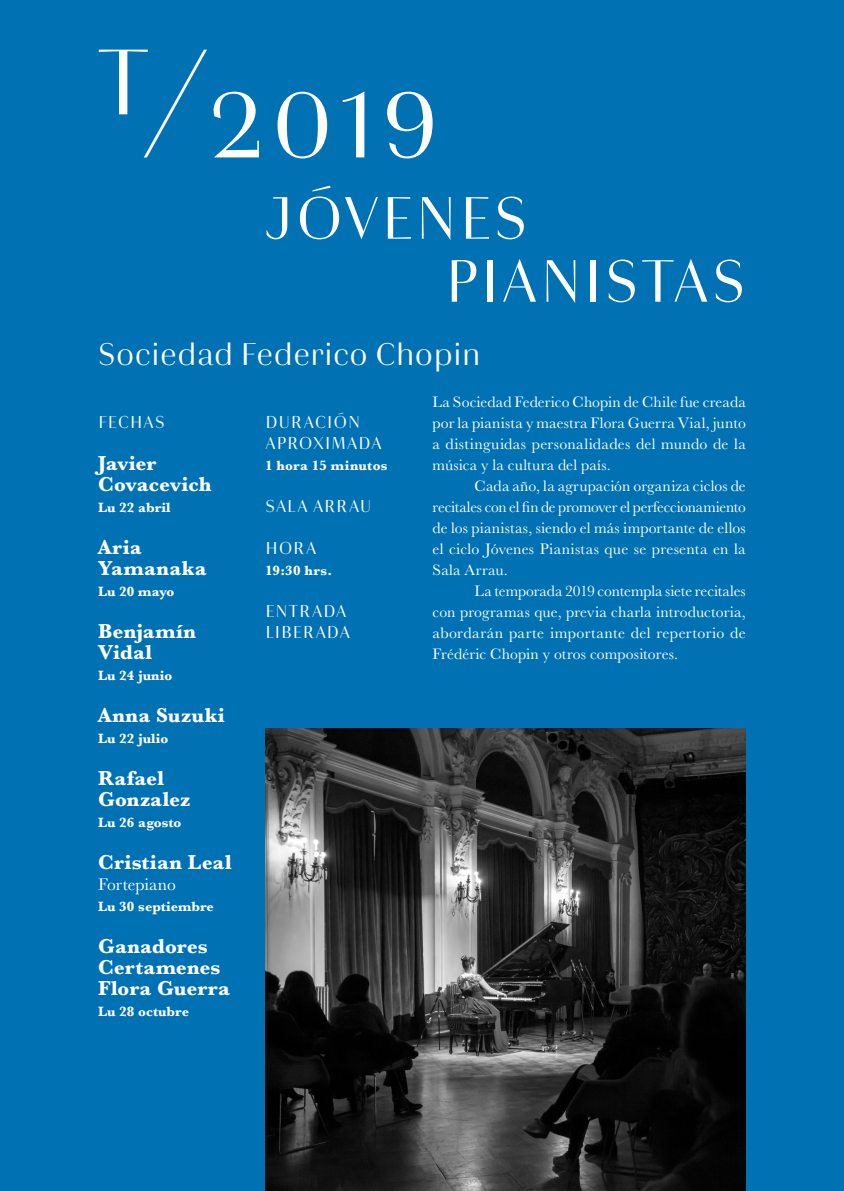
<style>
.page{position:relative;width:844px;height:1191px;background:#fff}
.page>*{position:absolute;margin:0;border:0;box-sizing:border-box;transform-origin:0 0}
.t1{font:66.5px "Municipal Sans";letter-spacing:.035em;color:#fff}
.t2{font:35px "Municipal Sans";letter-spacing:-.01em;color:#fff}
.Parrafo{font:700 21px/21px "Baskerville MT Std";letter-spacing:.01em;color:#fff}
.LISTA-FECHAS{font:700 21px/21px "Baskerville MT Std";letter-spacing:.005em;color:#fff}
.t3{font:19.25px/21px "Municipal Sans";letter-spacing:.05em;color:#fff}
.Parrafo-2{font:17.5px "Baskerville MT Std";letter-spacing:.005em;color:#fff}
.Primer_Parrafo{font:15.75px/21px "Baskerville MT Std";letter-spacing:.015em;color:#fff;text-align:justify}
.LISTA-FECHAS-2{font:700 14px "Baskerville MT Std";color:#fff}
</style>
<div class="page">
<div style="left:0;top:0;width:843px;height:1191px;background:#0072b4"></div>
<hr style="left:98px;top:431px;width:67px;height:1px;background:#0072b4">
<hr style="left:265px;top:431px;width:100px;height:1px;background:#0072b4">
<hr style="left:265px;top:452px;width:116px;height:1px;background:#0072b4">
<hr style="left:265px;top:515px;width:107px;height:1px;background:#0072b4">
<hr style="left:265px;top:557px;width:51px;height:1px;background:#0072b4">
<hr style="left:265px;top:620px;width:81px;height:1px;background:#0072b4">
<hr style="left:265px;top:641px;width:85px;height:1px;background:#0072b4">
<img style="left:265px;top:729px;width:480px;height:462px">
<svg style="left:99px;top:50px;width:108px;height:107px;background:#157dba"></svg>
<svg style="left:213px;top:92px;width:46px;height:65px"></svg>
<svg style="left:277px;top:92px;width:50px;height:66px"></svg>
<svg style="left:342px;top:92px;width:22px;height:65px"></svg>
<svg style="left:387px;top:92px;width:45px;height:66px"></svg>
<p class="t1" style="left:266px;top:174px;width:263px">JÓVENES</p>
<p class="t1" style="left:445px;top:237px;width:302px">PIANISTAS</p>
<p class="t2" style="left:98px;top:330px;width:384px">Sociedad Federico Chopin</p>
<p class="t3" style="left:98px;top:410px;width:68px">FECHAS</p>
<p class="LISTA-FECHAS" style="left:98px;top:452px;width:115px">Javier<br>Covacevich</p>
<p class="LISTA-FECHAS-2" style="left:98px;top:499px;width:74px">Lu 22 abril</p>
<p class="Parrafo" style="left:98px;top:536px;width:110px">Aria<br>Yamanaka</p>
<p class="LISTA-FECHAS-2" style="left:98px;top:583px;width:78px">Lu 20 mayo</p>
<p class="LISTA-FECHAS" style="left:98px;top:620px;width:99px">Benjamín<br>Vidal</p>
<p class="LISTA-FECHAS-2" style="left:98px;top:667px;width:76px">Lu 24 junio</p>
<p class="Parrafo" style="left:98px;top:704px;width:128px">Anna Suzuki</p>
<p class="LISTA-FECHAS-2" style="left:98px;top:730px;width:72px">Lu 22 julio</p>
<p class="Parrafo" style="left:98px;top:767px;width:94px">Rafael<br>Gonzalez</p>
<p class="LISTA-FECHAS-2" style="left:98px;top:814px;width:85px">Lu 26 agosto</p>
<p class="Parrafo" style="left:98px;top:851px;width:135px">Cristian Leal</p>
<p class="Parrafo-2" style="left:98px;top:874px;width:79px">Fortepiano</p>
<p class="LISTA-FECHAS-2" style="left:98px;top:898px;width:117px">Lu 30 septiembre</p>
<p class="Parrafo" style="left:98px;top:935px;width:111px">Ganadores</p>
<p class="Parrafo" style="left:98px;top:956px;width:124px">Certamenes</p>
<p class="Parrafo" style="left:98px;top:977px;width:133px">Flora Guerra</p>
<p class="LISTA-FECHAS-2" style="left:98px;top:1003px;width:92px">Lu 28 octubre</p>
<p class="t3" style="left:265px;top:410px;width:118px">DURACIÓN<br>APROXIMADA</p>
<p class="LISTA-FECHAS-2" style="left:265px;top:457px;width:124px">1 hora 15 minutos</p>
<p class="t3" style="left:265px;top:494px;width:108px">SALA ARRAU</p>
<p class="t3" style="left:265px;top:536px;width:52px">HORA</p>
<p class="LISTA-FECHAS-2" style="left:265px;top:562px;width:68px">19:30 hrs.</p>
<p class="t3" style="left:265px;top:599px;width:83px">ENTRADA</p>
<p class="t3" style="left:265px;top:620px;width:86px">LIBERADA</p>
<p class="Primer_Parrafo" style="left:432px;top:391px;width:315px">La Sociedad Federico Chopin de Chile fue creada por la pianista y maestra Flora Guerra Vial, junto a distinguidas personalidades del mundo de la música y la cultura del país.</p>
<p class="Primer_Parrafo" style="left:432px;top:475px;width:315px;text-indent:42px">Cada año, la agrupación organiza ciclos de recitales con el fin de promover el perfeccionamiento de los pianistas, siendo el más importante de ellos el ciclo Jóvenes Pianistas que se presenta en la Sala Arrau.</p>
<p class="Primer_Parrafo" style="left:432px;top:580px;width:314px;text-indent:42px">La temporada 2019 contempla siete recitales con programas que, previa charla introductoria, abordarán parte importante del repertorio de Frédéric Chopin y otros compositores.</p>
</div>
